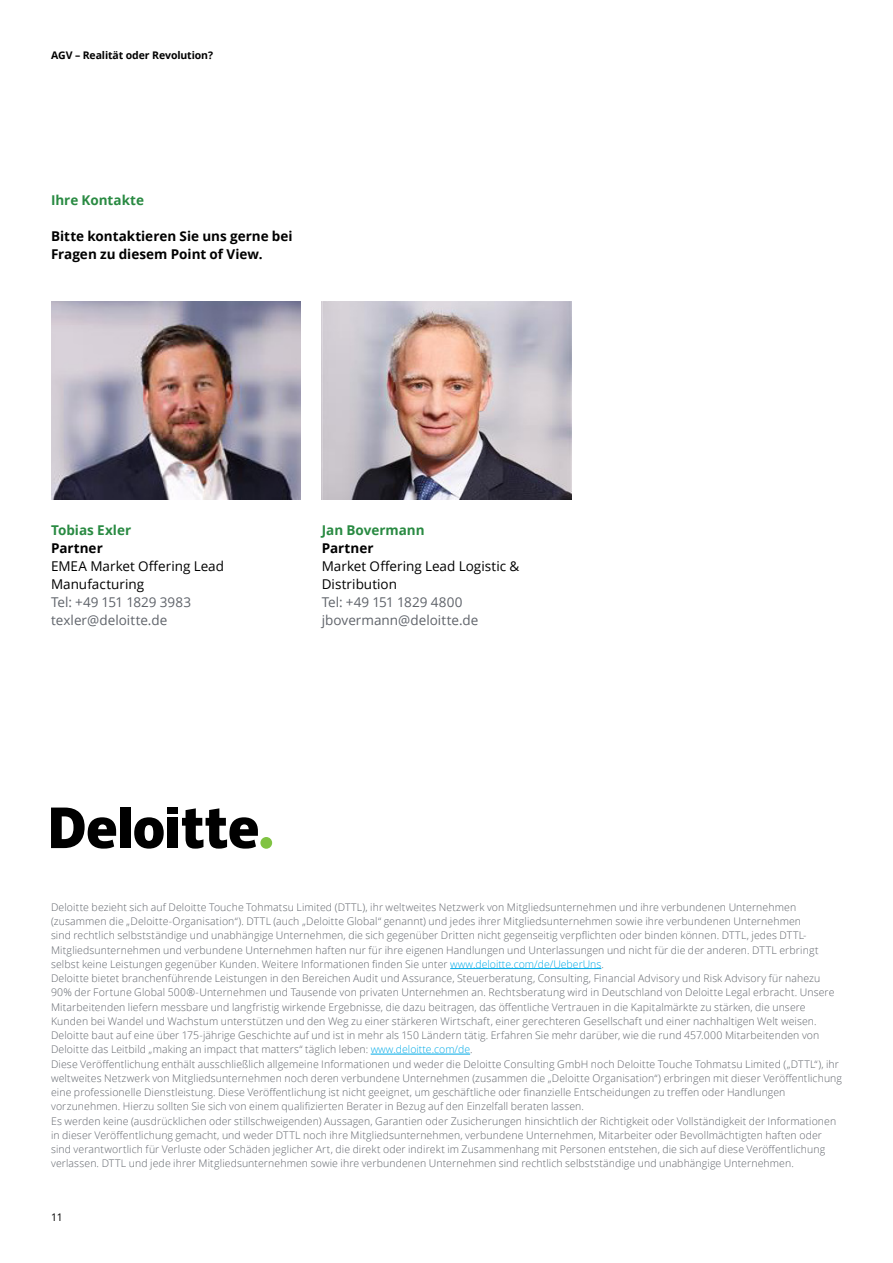
<style>
.page{position:relative;width:893px;height:1263px;background:#fff}
.page>*{position:absolute;margin:0;border:0;box-sizing:border-box;transform-origin:0 0}
.t1{font:13.5px/18px "Open Sans";color:#5f636a}
.t2{font:13.5px/18px "Open Sans";color:#000}
.t3{font:700 13.5px/18px "Open Sans";color:#000}
.t4{font:700 13.5px "Open Sans";color:#298a42}
.t5{font:300 10.5px/14.2px "Open Sans";letter-spacing:.01em;color:#5f636a}
.t6{font:700 10.5px "Open Sans";letter-spacing:-.01em;color:#000}
.t7{font:10.5px "Open Sans";color:#000}
.s1{color:#00aae7}
</style>
<div class="page">
<hr style="left:450px;top:968px;width:151px;height:1px;background:#00aae7">
<hr style="left:371px;top:1054px;width:99px;height:1px;background:#00aae7">
<div style="left:260px;top:837px;width:12px;height:12px;background:#80c342;border-radius:50%"></div>
<div style="left:120px;top:807px;width:10px;height:41px;background:#000"></div>
<svg style="left:134px;top:817px;width:30px;height:32px"></svg>
<div style="left:168px;top:818px;width:10px;height:30px;background:#000"></div>
<div style="left:168px;top:807px;width:10px;height:7px;background:#000"></div>
<svg style="left:182px;top:808px;width:76px;height:41px"></svg>
<svg style="left:51px;top:807px;width:65px;height:42px"></svg>
<img style="left:51px;top:301px;width:249px;height:198px">
<img style="left:322px;top:301px;width:249px;height:198px">
<p class="t6" style="left:51px;top:48px;width:164px">AGV – Realität oder Revolution?</p>
<p class="t4" style="left:51px;top:191px;width:95px">Ihre Kontakte</p>
<p class="t3" style="left:51px;top:227px;width:243px">Bitte kontaktieren Sie uns gerne bei<br>Fragen zu diesem Point of View.</p>
<p class="t4" style="left:51px;top:521px;width:82px">Tobias Exler</p>
<p class="t3" style="left:51px;top:539px;width:53px">Partner</p>
<p class="t2" style="left:51px;top:557px;width:175px">EMEA Market Offering Lead<br>Manufacturing</p>
<p class="t1" style="left:51px;top:593px;width:142px">Tel: +49 151 1829 3983 texler@deloitte.de</p>
<p class="t4" style="left:322px;top:521px;width:104px">Jan Bovermann</p>
<p class="t3" style="left:322px;top:539px;width:53px">Partner</p>
<p class="t2" style="left:322px;top:557px;width:199px">Market Offering Lead Logistic &amp;<br>Distribution</p>
<p class="t1" style="left:322px;top:593px;width:158px">Tel: +49 151 1829 4800 jbovermann@deloitte.de</p>
<p class="t5" style="left:51px;top:899px;width:792px">Deloitte bezieht sich auf Deloitte Touche Tohmatsu Limited (DTTL), ihr weltweites Netzwerk von Mitgliedsunternehmen und ihre verbundenen Unternehmen (zusammen die „Deloitte-Organisation“). DTTL (auch „Deloitte Global“ genannt) und jedes ihrer Mitgliedsunternehmen sowie ihre verbundenen Unternehmen<br>sind rechtlich selbstständige und unabhängige Unternehmen, die sich gegenüber Dritten nicht gegenseitig verpflichten oder binden können. DTTL, jedes DTTL-Mitgliedsunternehmen und verbundene Unternehmen haften nur für ihre eigenen Handlungen und Unterlassungen und nicht für die der anderen. DTTL erbringt selbst keine Leistungen gegenüber Kunden. Weitere Informationen finden Sie unter <span class="s1">www.deloitte.com/de/UeberUns</span>.<br>Deloitte bietet branchenführende Leistungen in den Bereichen Audit und Assurance, Steuerberatung, Consulting, Financial Advisory und Risk Advisory für nahezu 90% der Fortune Global 500®-Unternehmen und Tausende von privaten Unternehmen an. Rechtsberatung wird in Deutschland von Deloitte Legal erbracht. Unsere Mitarbeitenden liefern messbare und langfristig wirkende Ergebnisse, die dazu beitragen, das öffentliche Vertrauen in die Kapitalmärkte zu stärken, die unsere Kunden bei Wandel und Wachstum unterstützen und den Weg zu einer stärkeren Wirtschaft, einer gerechteren Gesellschaft und einer nachhaltigen Welt weisen.<br>Deloitte baut auf eine über 175-jährige Geschichte auf und ist in mehr als 150 Ländern tätig. Erfahren Sie mehr darüber, wie die rund 457.000 Mitarbeitenden von Deloitte das Leitbild „making an impact that matters“ täglich leben: <span class="s1">www.deloitte.com/de</span>.<br>Diese Veröffentlichung enthält ausschließlich allgemeine Informationen und weder die Deloitte Consulting GmbH noch Deloitte Touche Tohmatsu Limited („DTTL“), ihr weltweites Netzwerk von Mitgliedsunternehmen noch deren verbundene Unternehmen (zusammen die „Deloitte Organisation“) erbringen mit dieser Veröffentlichung eine professionelle Dienstleistung. Diese Veröffentlichung ist nicht geeignet, um geschäftliche oder finanzielle Entscheidungen zu treffen oder Handlungen vorzunehmen. Hierzu sollten Sie sich von einem qualifizierten Berater in Bezug auf den Einzelfall beraten lassen.<br>Es werden keine (ausdrücklichen oder stillschweigenden) Aussagen, Garantien oder Zusicherungen hinsichtlich der Richtigkeit oder Vollständigkeit der Informationen in dieser Veröffentlichung gemacht, und weder DTTL noch ihre Mitgliedsunternehmen, verbundene Unternehmen, Mitarbeiter oder Bevollmächtigten haften oder sind verantwortlich für Verluste oder Schäden jeglicher Art, die direkt oder indirekt im Zusammenhang mit Personen entstehen, die sich auf diese Veröffentlichung verlassen. DTTL und jede ihrer Mitgliedsunternehmen sowie ihre verbundenen Unternehmen sind rechtlich selbstständige und unabhängige Unternehmen.</p>
<p class="t7" style="left:51px;top:1210px;width:13px">11</p>
</div>
